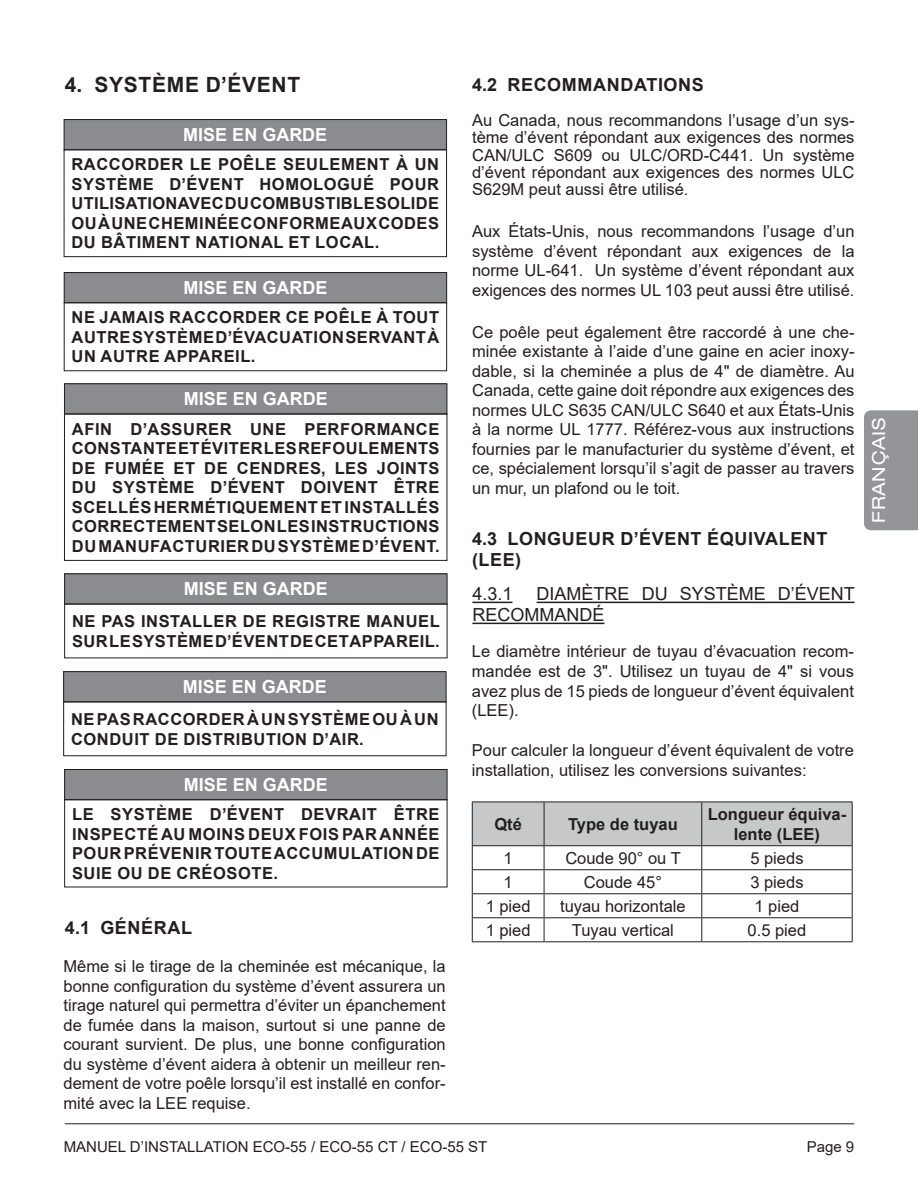
<style>
.page{position:relative;width:918px;height:1188px;background:#fff}
.page>*{position:absolute;margin:0;border:0;box-sizing:border-box;transform-origin:0 0}
.TDM{font:700 21px "Arial";letter-spacing:.035em;color:#231f20}
.t1{font:700 18px "Arial";color:#fff}
.TDM-2{font:700 18px/21px "Arial";letter-spacing:.035em;color:#231f20}
.TDM-3{font:18px/21px "Arial";color:#231f20}
.t2{font:expanded 18px "Helvetica Neue LT Std";letter-spacing:.04em;color:#fff}
.t3{font:16.5px/19.5px "Arial";color:#231f20;text-align:justify}
.WARNING{font:700 16.5px/19.5px "Arial";letter-spacing:.035em;color:#231f20;text-align:justify}
.WARNING-2{font:700 16.5px/19.8px "Arial";color:#231f20;text-align:center}
.t4{font:15px "Arial";color:#231f20}
</style>
<div class="page">
<hr style="left:65px;top:1123px;width:789px;height:1px;background:#231f20">
<div style="left:864px;top:410px;width:54px;height:120px;background:#939598"></div>
<div style="left:64px;top:120px;width:383px;height:30px;background:#8a8c8f"></div>
<div style="left:64px;top:119px;width:383px;height:31px;border:1px solid #231f20"></div>
<div style="left:64px;top:149px;width:383px;height:108px;border:1px solid #231f20"></div>
<div style="left:64px;top:273px;width:383px;height:30px;background:#8a8c8f"></div>
<div style="left:64px;top:272px;width:383px;height:31px;border:1px solid #231f20"></div>
<div style="left:64px;top:302px;width:383px;height:69px;border:1px solid #231f20"></div>
<div style="left:64px;top:384px;width:383px;height:30px;background:#8a8c8f"></div>
<div style="left:64px;top:383px;width:383px;height:31px;border:1px solid #231f20"></div>
<div style="left:64px;top:414px;width:383px;height:147px;border:1px solid #231f20"></div>
<div style="left:65px;top:574px;width:382px;height:30px;background:#8a8c8f"></div>
<div style="left:64px;top:573px;width:383px;height:31px;border:1px solid #231f20"></div>
<div style="left:64px;top:604px;width:383px;height:54px;border:1px solid #231f20"></div>
<div style="left:64px;top:672px;width:382px;height:30px;background:#8a8c8f"></div>
<div style="left:63px;top:671px;width:383px;height:31px;border:1px solid #231f20"></div>
<div style="left:63px;top:702px;width:383px;height:54px;border:1px solid #231f20"></div>
<div style="left:65px;top:769px;width:382px;height:31px;background:#8a8c8f"></div>
<div style="left:64px;top:769px;width:383px;height:31px;border:1px solid #231f20"></div>
<div style="left:64px;top:799px;width:383px;height:88px;border:1px solid #231f20"></div>
<svg style="left:472px;top:803px;width:381px;height:138px"></svg>
<hr style="left:472px;top:941px;width:72px;height:1px;background:#231f20">
<hr style="left:544px;top:941px;width:158px;height:1px;background:#231f20">
<hr style="left:702px;top:941px;width:151px;height:1px;background:#231f20">
<hr style="left:472px;top:802px;width:72px;height:1px;background:#231f20">
<hr style="left:472px;top:802px;width:1px;height:43px;background:#231f20">
<hr style="left:544px;top:802px;width:158px;height:1px;background:#231f20">
<hr style="left:544px;top:802px;width:1px;height:43px;background:#231f20">
<hr style="left:702px;top:802px;width:151px;height:1px;background:#231f20">
<hr style="left:701px;top:802px;width:1px;height:43px;background:#231f20">
<hr style="left:852px;top:802px;width:1px;height:43px;background:#231f20">
<hr style="left:472px;top:845px;width:72px;height:1px;background:#231f20">
<hr style="left:544px;top:845px;width:158px;height:1px;background:#231f20">
<hr style="left:702px;top:845px;width:151px;height:1px;background:#231f20">
<hr style="left:472px;top:602px;width:40px;height:1px;background:#231f20">
<hr style="left:537px;top:602px;width:318px;height:1px;background:#231f20">
<hr style="left:472px;top:623px;width:132px;height:1px;background:#231f20">
<p class="TDM" style="left:65px;top:70px;width:237px">4. SYSTÈME D’ÉVENT</p>
<p class="t1" style="left:183px;top:122px;width:146px">MISE EN GARDE</p>
<p class="WARNING" style="left:72px;top:155px;width:369px">RACCORDER LE POÊLE SEULEMENT À UN SYSTÈME D’ÉVENT HOMOLOGUÉ POUR UTILISATION AVEC DU COMBUSTIBLE SOLIDE OU À UNE CHEMINÉE CONFORME AUX CODES DU BÂTIMENT NATIONAL ET LOCAL.</p>
<p class="t1" style="left:183px;top:275px;width:146px">MISE EN GARDE</p>
<p class="WARNING" style="left:72px;top:308px;width:369px">NE JAMAIS RACCORDER CE POÊLE À TOUT AUTRE SYSTÈME D’ÉVACUATION SERVANT À UN AUTRE APPAREIL.</p>
<p class="t1" style="left:184px;top:386px;width:146px">MISE EN GARDE</p>
<p class="WARNING" style="left:72px;top:419px;width:369px">AFIN D’ASSURER UNE PERFORMANCE CONSTANTE ET ÉVITER LES REFOULEMENTS DE FUMÉE ET DE CENDRES, LES JOINTS DU SYSTÈME D’ÉVENT DOIVENT ÊTRE SCELLÉS HERMÉTIQUEMENT ET INSTALLÉS CORRECTEMENT SELON LES INSTRUCTIONS DU MANUFACTURIER DU SYSTÈME D’ÉVENT.</p>
<p class="t1" style="left:184px;top:576px;width:146px">MISE EN GARDE</p>
<p class="WARNING" style="left:72px;top:612px;width:369px">NE PAS INSTALLER DE REGISTRE MANUEL<br>SUR LE SYSTÈME D’ÉVENT DE CET APPAREIL.</p>
<p class="t1" style="left:183px;top:674px;width:146px">MISE EN GARDE</p>
<p class="WARNING" style="left:71px;top:710px;width:369px">NE PAS RACCORDER À UN SYSTÈME OU À UN<br>CONDUIT DE DISTRIBUTION D’AIR.</p>
<p class="t1" style="left:184px;top:772px;width:146px">MISE EN GARDE</p>
<p class="WARNING" style="left:72px;top:805px;width:369px">LE SYSTÈME D’ÉVENT DEVRAIT ÊTRE INSPECTÉ AU MOINS DEUX FOIS PAR ANNÉE POUR PRÉVENIR TOUTE ACCUMULATION DE SUIE OU DE CRÉOSOTE.</p>
<p class="TDM-2" style="left:65px;top:918px;width:129px">4.1 GÉNÉRAL</p>
<p class="t3" style="left:64px;top:957px;width:384px">Même si le tirage de la cheminée est mécanique, la bonne configuration du système d’évent assurera un tirage naturel qui permettra d’éviter un épanchement de fumée dans la maison, surtout si une panne de courant survient. De plus, une bonne configuration du système d’évent aidera à obtenir un meilleur ren&shy;dement de votre poêle lorsqu’il est installé en confor&shy;mité avec la LEE requise.</p>
<p class="TDM-2" style="left:472px;top:75px;width:233px">4.2 RECOMMANDATIONS</p>
<p class="t3" style="left:472px;top:111px;width:384px;line-height:17.4px">Au Canada, nous recommandons l’usage d’un sys&shy;tème d’évent répondant aux exigences des normes CAN/ULC S609 ou ULC/ORD-C441. Un système d’évent répondant aux exigences des normes ULC S629M peut aussi être utilisé.</p>
<p class="t3" style="left:472px;top:222px;width:384px">Aux États-Unis, nous recommandons l’usage d’un système d’évent répondant aux exigences de la norme UL-641. Un système d’évent répondant aux exigences des normes UL 103 peut aussi être utilisé.</p>
<p class="t3" style="left:472px;top:322px;width:384px">Ce poêle peut également être raccordé à une che&shy;minée existante à l’aide d’une gaine en acier inoxy&shy;dable, si la cheminée a plus de 4" de diamètre. Au Canada, cette gaine doit répondre aux exigences des normes ULC S635 CAN/ULC S640 et aux États-Unis à la norme UL 1777. Référez-vous aux instructions fournies par le manufacturier du système d’évent, et ce, spécialement lorsqu’il s’agit de passer au travers un mur, un plafond ou le toit.</p>
<p class="TDM-2" style="left:472px;top:528px;width:357px">4.3 LONGUEUR D’ÉVENT ÉQUIVALENT (LEE)</p>
<p class="TDM-3" style="left:472px;top:584px;width:42px">4.3.1</p>
<p class="TDM-3" style="left:472px;top:584px;width:384px;text-indent:64px">DIAMÈTRE DU SYSTÈME D’ÉVENT<br>RECOMMANDÉ</p>
<p class="t3" style="left:472px;top:641px;width:384px">Le diamètre intérieur de tuyau d’évacuation recom&shy;mandée est de 3". Utilisez un tuyau de 4" si vous avez plus de 15 pieds de longueur d’évent équivalent (LEE).</p>
<p class="t3" style="left:472px;top:740px;width:384px">Pour calculer la longueur d’évent équivalent de votre installation, utilisez les conversions suivantes:</p>
<p class="WARNING" style="left:494px;top:814px;width:29px">Qté</p>
<p class="WARNING-2" style="left:568px;top:814px;width:111px">Type de tuyau</p>
<p class="WARNING-2" style="left:708px;top:804px;width:140px">Longueur équiva&shy;lente (LEE)</p>
<p class="t3" style="left:504px;top:848px;width:11px">1</p>
<p class="t3" style="left:565px;top:848px;width:117px">Coude 90° ou T</p>
<p class="t3" style="left:750px;top:848px;width:55px">5 pieds</p>
<p class="t3" style="left:504px;top:872px;width:11px">1</p>
<p class="t3" style="left:584px;top:872px;width:80px">Coude 45°</p>
<p class="t3" style="left:750px;top:872px;width:55px">3 pieds</p>
<p class="t3" style="left:486px;top:896px;width:46px">1 pied</p>
<p class="t3" style="left:560px;top:896px;width:127px">tuyau horizontale</p>
<p class="t3" style="left:755px;top:896px;width:46px">1 pied</p>
<p class="t3" style="left:486px;top:920px;width:46px">1 pied</p>
<p class="t3" style="left:572px;top:920px;width:104px">Tuyau vertical</p>
<p class="t3" style="left:748px;top:920px;width:60px">0.5 pied</p>
<p class="t4" style="left:64px;top:1136px;width:425px">MANUEL D’INSTALLATION ECO-55 / ECO-55 CT / ECO-55 ST</p>
<p class="t4" style="left:807px;top:1136px;width:49px">Page 9</p>
<p class="t2" style="left:868px;top:523px;width:106px;rotate:-90deg">FRANÇAIS</p>
</div>
